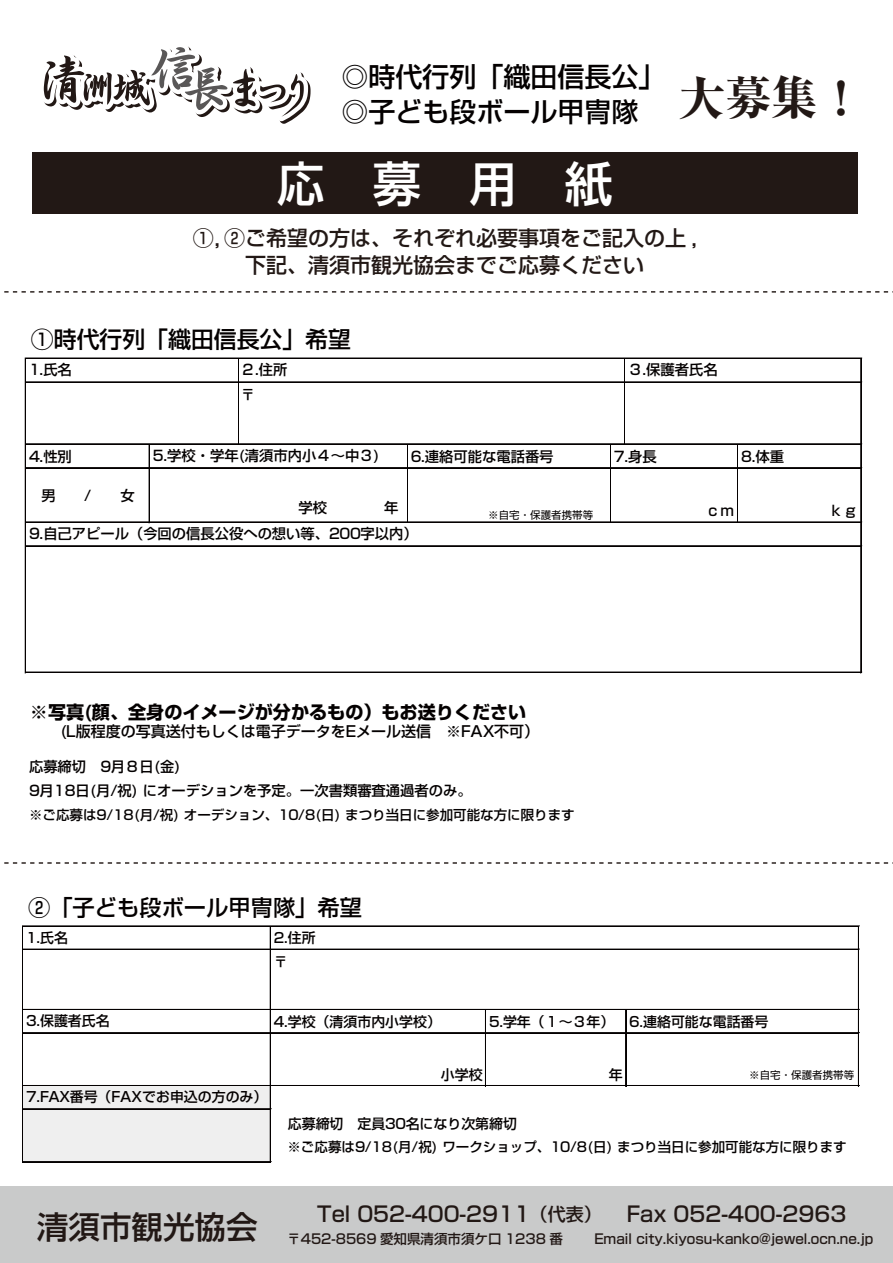
<style>
.page{position:relative;width:893px;height:1263px;background:#fff}
.page>*{position:absolute;margin:0;border:0;box-sizing:border-box;transform-origin:0 0}
.t1{font:500 48px "Shin Go Pro";color:#fff}
.t2{font:800 46.5px "Ryumin Pro";color:#221815}
.t3{font:500 31.5px "Shin Go Pro";color:#221815}
.t4{font:500 27px/34.7px "Shin Go Pro";color:#040000}
.t5{font:500 22.8px "Shin Go Pro";color:#040000}
.t6{font:500 22.2px "Shin Go Pro";color:#040000}
.t7{font:500 21px/27px "Shin Go Pro";color:#221815;text-align:center}
.t8{font:700 18.15px "Shin Go Pro";color:#040000}
.t9{font:500 15px "Shin Go Pro";color:#040000}
.t10{font:500 14.25px/23.9px "Shin Go Pro";color:#040000}
.t11{font:500 13.95px/24.2px "Shin Go Pro";color:#040000}
.t12{font:500 13.5px "Shin Go Pro";color:#040000}
.t13{font:500 13.5px "Shin Go Pro";color:#221815}
.t14{font:10.5px "Shin Go Pro";color:#040000}
.s1{font-size:18px}
</style>
<div class="page">
<div style="left:23px;top:1086px;width:247px;height:76px;background:#efefef"></div>
<svg style="left:43px;top:46px;width:268px;height:78px"></svg>
<hr style="left:26px;top:358px;width:836px;height:1px;background:#040000">
<div style="left:0;top:1186px;width:893px;height:77px;background:#c9caca"></div>
<div style="left:32px;top:153px;width:825px;height:61px;background:#221815"></div>
<svg style="left:4px;top:291px;width:889px;height:2px"></svg>
<svg style="left:4px;top:862px;width:889px;height:2px"></svg>
<hr style="left:22px;top:926px;width:1px;height:236px;background:#040000">
<hr style="left:23px;top:926px;width:1px;height:236px;background:#040000">
<hr style="left:270px;top:927px;width:1px;height:235px;background:#040000">
<hr style="left:858px;top:927px;width:1px;height:159px;background:#040000">
<hr style="left:485px;top:1010px;width:1px;height:76px;background:#040000">
<hr style="left:625px;top:1010px;width:1px;height:76px;background:#040000">
<hr style="left:23px;top:926px;width:836px;height:1px;background:#040000">
<hr style="left:23px;top:949px;width:836px;height:1px;background:#040000">
<hr style="left:23px;top:1009px;width:836px;height:1px;background:#040000">
<hr style="left:23px;top:1032px;width:836px;height:1px;background:#040000">
<hr style="left:23px;top:1085px;width:836px;height:1px;background:#040000">
<hr style="left:23px;top:1108px;width:248px;height:1px;background:#040000">
<hr style="left:23px;top:1109px;width:248px;height:1px;background:#040000">
<hr style="left:23px;top:1161px;width:248px;height:1px;background:#040000">
<hr style="left:25px;top:358px;width:1px;height:315px;background:#040000">
<hr style="left:238px;top:359px;width:1px;height:86px;background:#040000">
<hr style="left:624px;top:359px;width:1px;height:86px;background:#040000">
<hr style="left:860px;top:359px;width:1px;height:314px;background:#040000">
<hr style="left:861px;top:359px;width:1px;height:314px;background:#040000">
<hr style="left:149px;top:445px;width:1px;height:78px;background:#040000">
<hr style="left:407px;top:445px;width:1px;height:78px;background:#040000">
<hr style="left:610px;top:445px;width:1px;height:78px;background:#040000">
<hr style="left:737px;top:445px;width:1px;height:78px;background:#040000">
<hr style="left:26px;top:382px;width:836px;height:1px;background:#040000">
<hr style="left:26px;top:443px;width:836px;height:1px;background:#040000">
<hr style="left:26px;top:444px;width:836px;height:1px;background:#040000">
<hr style="left:26px;top:467px;width:836px;height:1px;background:#040000">
<hr style="left:26px;top:468px;width:836px;height:1px;background:#040000">
<hr style="left:26px;top:522px;width:836px;height:1px;background:#040000">
<hr style="left:26px;top:545px;width:836px;height:1px;background:#040000">
<hr style="left:26px;top:546px;width:836px;height:1px;background:#040000">
<hr style="left:26px;top:672px;width:836px;height:1px;background:#040000">
<h3 class="t4" style="left:341px;top:57px;width:325px">◎時代行列「織田信長公」◎子ども段ボール甲冑隊</h3>
<h2 class="t2" style="left:678px;top:61px;width:187px">大募集！</h2>
<h1 class="t1" style="left:277px;top:144px;width:337px">応　募　用　紙</h1>
<h3 class="t7" style="left:193px;top:222px;width:506px">①，②ご希望の方は、それぞれ必要事項をご記入の上 ,下記、清須市観光協会までご応募ください</h3>
<h3 class="t5" style="left:31px;top:320px;width:322px">①時代行列「織田信長公」希望</h3>
<p class="t10" style="left:29px;top:356px;width:44px">1.氏名</p>
<p class="t10" style="left:628px;top:356px;width:91px">３.保護者氏名</p>
<p class="t10" style="left:241px;top:381px;width:16px">〒</p>
<p class="t10" style="left:241px;top:356px;width:48px">２.住所</p>
<p class="t10" style="left:153px;top:442px;width:229px">5.学校・学年(清須市内小４～中３)</p>
<p class="t10" style="left:29px;top:443px;width:44px">4.性別</p>
<p class="t10" style="left:411px;top:443px;width:144px">6.連絡可能な電話番号</p>
<p class="t10" style="left:614px;top:443px;width:44px">7.身長</p>
<p class="t10" style="left:741px;top:443px;width:44px">8.体重</p>
<p class="t10" style="left:41px;top:482px;width:16px">男</p>
<p class="t10" style="left:84px;top:482px;width:9px">/</p>
<p class="t10" style="left:120px;top:482px;width:16px">女</p>
<p class="t10" style="left:706px;top:497px;width:30px">ｃｍ</p>
<p class="t10" style="left:829px;top:497px;width:30px">ｋｇ</p>
<p class="t10" style="left:29px;top:520px;width:390px">9.自己アピール（今回の信長公役への想い等、200字以内）</p>
<p class="t14" style="left:488px;top:506px;width:106px">※自宅・保護者携帯等</p>
<p class="t8" style="left:30px;top:697px;width:498px">※写真(顔、全身のイメージが分かるもの）もお送りください</p>
<p class="t9" style="left:30px;top:719px;width:511px">　　(L版程度の写真送付もしくは電子データをEメール送信　※FAX不可）</p>
<p class="t10" style="left:29px;top:753px;width:444px">応募締切 9月８日(金)<br>9月18日(月/祝) にオーデションを予定。一次書類審査通過者のみ。</p>
<p class="t12" style="left:29px;top:804px;width:547px">※ご応募は9/18(月/祝) オーデション、10/8(日) まつり当日に参加可能な方に限ります</p>
<h3 class="t6" style="left:28px;top:889px;width:335px">②「子ども段ボール甲冑隊」希望</h3>
<p class="t11" style="left:26px;top:923px;width:43px">1.氏名</p>
<p class="t11" style="left:274px;top:923px;width:43px">2.住所〒</p>
<p class="t11" style="left:26px;top:1007px;width:85px">3.保護者氏名</p>
<p class="t11" style="left:26px;top:1083px;width:243px">7.FAX番号（FAXでお申込の方のみ）</p>
<p class="t11" style="left:274px;top:1008px;width:168px">4.学校（清須市内小学校）</p>
<p class="t11" style="left:489px;top:1008px;width:281px">5.学年（１～３年） 6.連絡可能な電話番号</p>
<p class="t11" style="left:441px;top:1061px;width:43px">小学校</p>
<p class="t11" style="left:609px;top:1061px;width:15px">年</p>
<p class="t14" style="left:749px;top:1066px;width:106px">※自宅・保護者携帯等</p>
<p class="t11" style="left:288px;top:1110px;width:231px">応募締切 定員30名になり次第締切</p>
<p class="t12" style="left:287px;top:1136px;width:561px">※ご応募は9/18(月/祝) ワークショップ、10/8(日) まつり当日に参加可能な方に限ります</p>
<h3 class="t3" style="left:37px;top:1201px;width:222px">清須市観光協会</h3>
<h3 class="t7" style="left:317px;top:1198px;width:286px">Tel 052-400-2911<span class="s1">（代表）</span></h3>
<h3 class="t7" style="left:627px;top:1198px;width:221px">Fax 052-400-2963</h3>
<p class="t13" style="left:287px;top:1227px;width:277px">〒452-8569 愛知県清須市須ケ口 1238 番</p>
<p class="t13" style="left:594px;top:1227px;width:280px">Email city.kiyosu-kanko@jewel.ocn.ne.jp</p>
</div>
